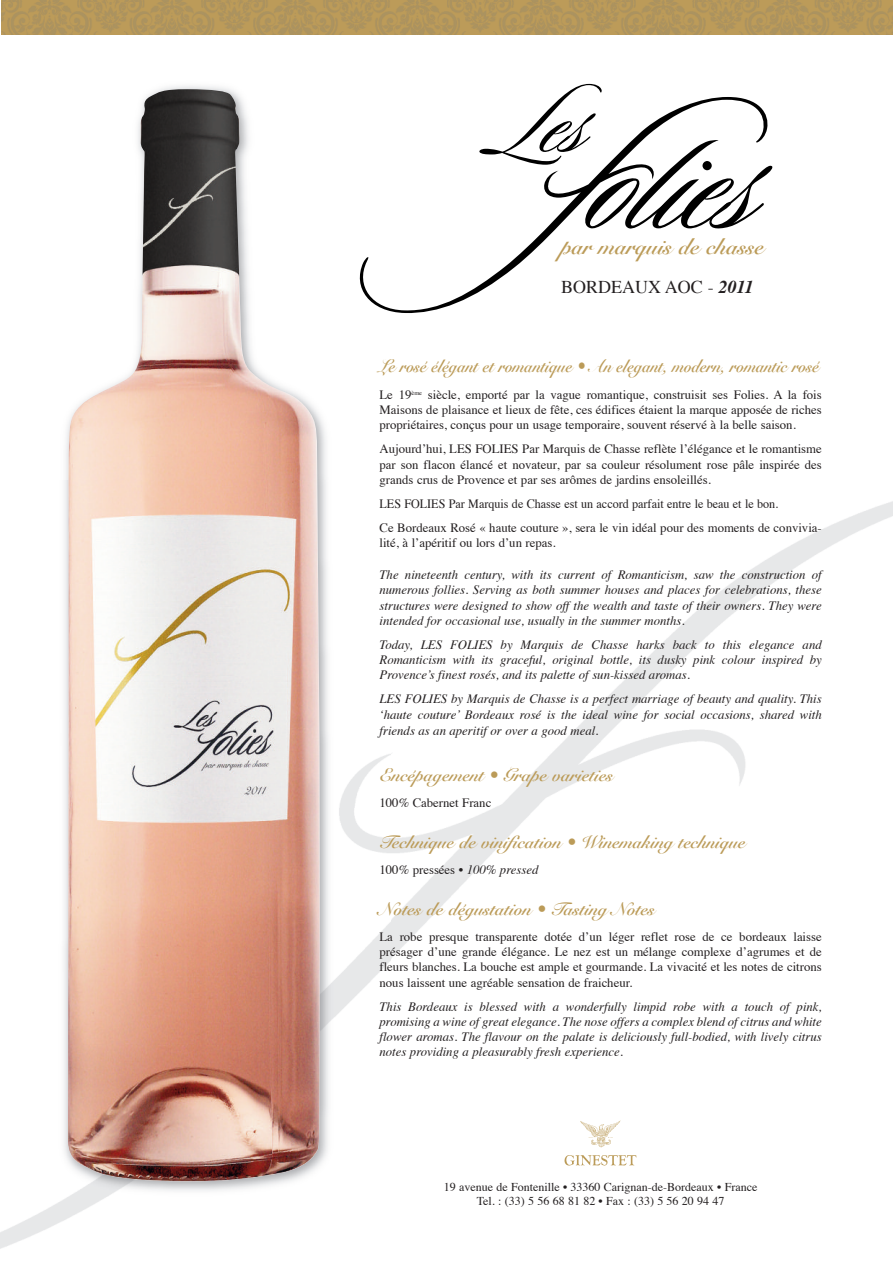
<style>
.page{position:relative;width:893px;height:1263px;background:#fff}
.page>*{position:absolute;margin:0;border:0;box-sizing:border-box;transform-origin:0 0}
.t1{font:700 22.5px "Snell Roundhand";color:#bb9b58}
.t2{font:700 18px "Snell Roundhand";color:#bb9b58}
.t3{font:700 18px "Snell Roundhand";color:#bb9b58;scale:.9 1}
.t4{font:18px "Times";color:#231f20}
.t5{font:italic 12.75px/15.3px "Times";color:#231f20;text-align:justify}
.t6{font:12.75px/15.3px "Times";color:#231f20;text-align:justify}
.t7{font:12.75px/23.9px "Times";color:#231f20;scale:.95 1}
.t8{font:12px/14.4px "Times";color:#231f20;text-align:center}
.s1{font-weight:700;font-style:italic}
.s2{font-style:italic}
</style>
<div class="page">
<img style="left:390px;top:501px;width:503px;height:460px">
<img style="left:0;top:34px;width:390px;height:1215px">
<img style="left:68px;top:89px;width:252px;height:1093px">
<img style="left:564px;top:1120px;width:73px;height:46px">
<svg style="left:352px;top:97px;width:418px;height:217px"></svg>
<img style="left:1px;top:0;width:892px;height:34px">
<h1 class="t1" style="left:561px;top:233px;width:204px">par marquis de chasse</h1>
<h2 class="t4" style="left:561px;top:280px;width:194px">bordeaux aoC - <span class="s1">2011</span></h2>
<h2 class="t3" style="left:379px;top:355px;width:490px">Le rosé élégant et romantique • An elegant, modern, romantic rosé</h2>
<p class="t6" style="left:380px;top:388px;width:444px">Le 19<sup>ème</sup> siècle, emporté par la vague romantique, construisit ses Folies. a la fois Maisons de plaisance et lieux de fête, ces édifices étaient la marque apposée de riches propriétaires, conçus pour un usage temporaire, souvent réservé à la belle saison.</p>
<p class="t6" style="left:380px;top:442px;width:444px">aujourd’hui, LeS FoLIeS Par Marquis de Chasse reflète l’élégance et le romantisme par son flacon élancé et novateur, par sa couleur résolument rose pâle inspirée des grands crus de Provence et par ses arômes de jardins ensoleillés.</p>
<p class="t7" style="left:380px;top:493px;width:467px">LeS FoLIeS Par Marquis de Chasse est un accord parfait entre le beau et le bon.<br>Ce bordeaux rosé « haute couture », sera le vin idéal pour des moments de convivia-</p>
<p class="t6" style="left:380px;top:536px;width:178px">lité, à l’apéritif ou lors d’un repas.</p>
<p class="t5" style="left:380px;top:568px;width:444px">The nineteenth century, with its current of Romanticism, saw the construction of numerous follies. Serving as both summer houses and places for celebrations, these structures were designed to show off the wealth and taste of their owners. They were intended for occasional use, usually in the summer months.</p>
<p class="t5" style="left:380px;top:638px;width:444px">Today, LES FOLIES by Marquis de Chasse harks back to this elegance and Romanticism with its graceful, original bottle, its dusky pink colour inspired by Provence’s finest rosés, and its palette of sun-kissed aromas.</p>
<p class="t5" style="left:380px;top:692px;width:444px">LES FOLIES by Marquis de Chasse is a perfect marriage of beauty and quality. This ‘haute couture’ Bordeaux rosé is the ideal wine for social occasions, shared with</p>
<p class="t5" style="left:380px;top:724px;width:220px">friends as an aperitif or over a good meal.</p>
<h2 class="t2" style="left:380px;top:764px;width:235px">Encépagement • Grape varieties</h2>
<p class="t6" style="left:380px;top:797px;width:113px">100% Cabernet Franc</p>
<h2 class="t2" style="left:380px;top:831px;width:368px">Technique de vinification • Winemaking technique</h2>
<p class="t6" style="left:380px;top:863px;width:160px">100% pressées • <span class="s2">100% pressed</span></p>
<h2 class="t2" style="left:380px;top:898px;width:277px">Notes de dégustation • Tasting Notes</h2>
<p class="t6" style="left:380px;top:930px;width:444px">La robe presque transparente dotée d’un léger reflet rose de ce bordeaux laisse présager d’une grande élégance. Le nez est un mélange complexe d’agrumes et de fleurs blanches. La bouche est ample et gourmande. La vivacité et les notes de citrons nous laissent une agréable sensation de fraicheur.</p>
<p class="t5" style="left:380px;top:1000px;width:444px">This Bordeaux is blessed with a wonderfully limpid robe with a touch of pink, promising a wine of great elegance. The nose offers a complex blend of citrus and white flower aromas. The flavour on the palate is deliciously full-bodied, with lively citrus notes providing a pleasurably fresh experience.</p>
<p class="t8" style="left:444px;top:1181px;width:315px">19 avenue de Fontenille • 33360 Carignan-de-bordeaux • France<br>Tel. : (33) 5 56 68 81 82 • Fax : (33) 5 56 20 94 47</p>
</div>
